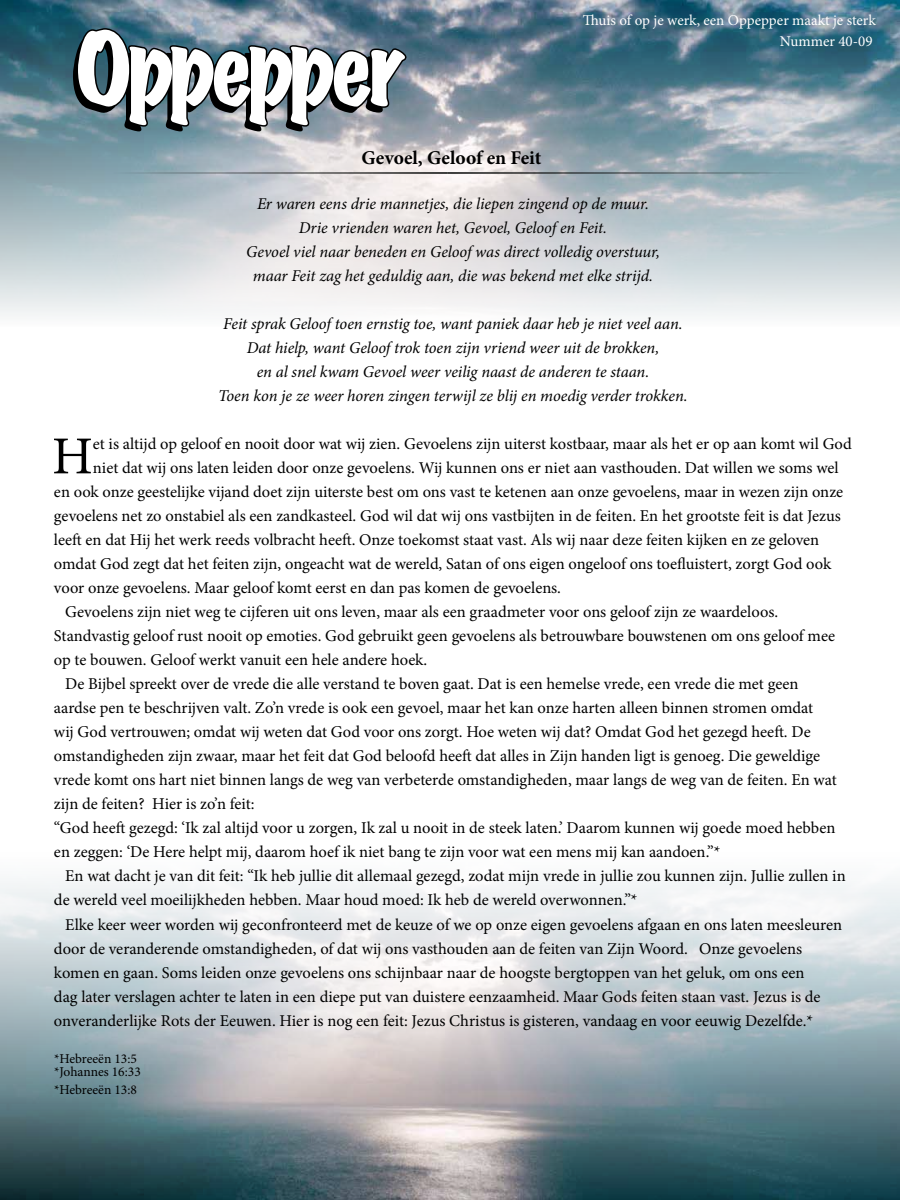
<style>
.page{position:relative;width:900px;height:1200px;background:#fff}
.page>*{position:absolute;margin:0;border:0;box-sizing:border-box;transform-origin:0 0}
.t1{font:expanded 90px "Marker Felt";letter-spacing:-.07em;color:#fff}
.t2{font:53.4px "Minion Pro";color:#000}
.t3{font:700 19.5px "Minion Pro";letter-spacing:-.005em;color:#000}
.t4{font:16.5px "Minion Pro";color:#000}
.t5{font:italic 16.5px/24px "Minion Pro";letter-spacing:-.005em;color:#000;text-align:center}
.t6{font:15px/21px "Minion Pro";color:#fff;text-align:right}
.t7{font:13.5px/13.5px "Minion Pro";letter-spacing:-.005em;color:#000}
</style>
<div class="page">
<img style="left:0;top:881px;width:900px;height:319px">
<img style="left:0;top:0;width:900px;height:316px">
<svg style="left:75px;top:26px;width:332px;height:102px;background:#546b77"></svg>
<hr style="left:447px;top:172px;width:364px;height:2px;background:#000201">
<hr style="left:112px;top:172px;width:335px;height:2px;background:#000201">
<h1 class="t1" style="left:76px;top:-2px;width:331px">Oppepper</h1>
<p class="t6" style="left:583px;top:10px;width:295px">Thuis of op je werk, een Oppepper maakt je sterk<br>Nummer 40-09</p>
<p class="t3" style="left:361px;top:144px;width:182px">Gevoel, Geloof en Feit</p>
<p class="t5" style="left:246px;top:192px;width:415px">Er waren eens drie mannetjes, die liepen zingend op de muur.<br>Drie vrienden waren het, Gevoel, Geloof en Feit.<br>Gevoel viel naar beneden en Geloof was direct volledig overstuur, maar Feit zag het geduldig aan, die was bekend met elke strijd.</p>
<p class="t5" style="left:218px;top:312px;width:471px">Feit sprak Geloof toen ernstig toe, want paniek daar heb je niet veel aan.<br>Dat hielp, want Geloof trok toen zijn vriend weer uit de brokken,<br>en al snel kwam Gevoel weer veilig naast de anderen te staan.<br>Toen kon je ze weer horen zingen terwijl ze blij en moedig verder trokken.</p>
<h2 class="t2" style="left:52px;top:421px;width:42px">H</h2>
<p class="t4" style="left:93px;top:433px;width:761px">et is altijd op geloof en nooit door wat wij zien. Gevoelens zijn uiterst kostbaar, maar als het er op aan komt wil God</p>
<p class="t4" style="left:93px;top:457px;width:747px">niet dat wij ons laten leiden door onze gevoelens. Wij kunnen ons er niet aan vasthouden. Dat willen we soms wel</p>
<p class="t4" style="left:54px;top:481px;width:791px">en ook onze geestelijke vijand doet zijn uiterste best om ons vast te ketenen aan onze gevoelens, maar in wezen zijn onze</p>
<p class="t4" style="left:54px;top:505px;width:789px">gevoelens net zo onstabiel als een zandkasteel. God wil dat wij ons vastbijten in de feiten. En het grootste feit is dat Jezus</p>
<p class="t4" style="left:54px;top:529px;width:767px">leeft en dat Hij het werk reeds volbracht heeft. Onze toekomst staat vast. Als wij naar deze feiten kijken en ze geloven</p>
<p class="t4" style="left:54px;top:553px;width:779px">omdat God zegt dat het feiten zijn, ongeacht wat de wereld, Satan of ons eigen ongeloof ons toefluistert, zorgt God ook</p>
<p class="t4" style="left:54px;top:577px;width:509px">voor onze gevoelens. Maar geloof komt eerst en dan pas komen de gevoelens.</p>
<p class="t4" style="left:65px;top:601px;width:715px">Gevoelens zijn niet weg te cijferen uit ons leven, maar als een graadmeter voor ons geloof zijn ze waardeloos.</p>
<p class="t4" style="left:54px;top:625px;width:783px">Standvastig geloof rust nooit op emoties. God gebruikt geen gevoelens als betrouwbare bouwstenen om ons geloof mee</p>
<p class="t4" style="left:54px;top:649px;width:375px">op te bouwen. Geloof werkt vanuit een hele andere hoek.</p>
<p class="t4" style="left:65px;top:673px;width:735px">De Bijbel spreekt over de vrede die alle verstand te boven gaat. Dat is een hemelse vrede, een vrede die met geen</p>
<p class="t4" style="left:54px;top:697px;width:761px">aardse pen te beschrijven valt. Zo’n vrede is ook een gevoel, maar het kan onze harten alleen binnen stromen omdat</p>
<p class="t4" style="left:54px;top:721px;width:758px">wij God vertrouwen; omdat wij weten dat God voor ons zorgt. Hoe weten wij dat? Omdat God het gezegd heeft. De</p>
<p class="t4" style="left:54px;top:745px;width:768px">omstandigheden zijn zwaar, maar het feit dat God beloofd heeft dat alles in Zijn handen ligt is genoeg. Die geweldige</p>
<p class="t4" style="left:54px;top:769px;width:784px">vrede komt ons hart niet binnen langs de weg van verbeterde omstandigheden, maar langs de weg van de feiten. En wat</p>
<p class="t4" style="left:54px;top:793px;width:202px">zijn de feiten? Hier is zo’n feit:</p>
<p class="t4" style="left:54px;top:817px;width:783px">“God heeft gezegd: ‘Ik zal altijd voor u zorgen, Ik zal u nooit in de steek laten.’ Daarom kunnen wij goede moed hebben</p>
<p class="t4" style="left:54px;top:841px;width:668px">en zeggen: ‘De Here helpt mij, daarom hoef ik niet bang te zijn voor wat een mens mij kan aandoen.”*</p>
<p class="t4" style="left:65px;top:865px;width:782px">En wat dacht je van dit feit: “Ik heb jullie dit allemaal gezegd, zodat mijn vrede in jullie zou kunnen zijn. Jullie zullen in</p>
<p class="t4" style="left:54px;top:889px;width:585px">de wereld veel moeilijkheden hebben. Maar houd moed: Ik heb de wereld overwonnen.”*</p>
<p class="t4" style="left:65px;top:913px;width:778px">Elke keer weer worden wij geconfronteerd met de keuze of we op onze eigen gevoelens afgaan en ons laten meesleuren</p>
<p class="t4" style="left:54px;top:937px;width:750px">door de veranderende omstandigheden, of dat wij ons vasthouden aan de feiten van Zijn Woord. Onze gevoelens</p>
<p class="t4" style="left:54px;top:961px;width:752px">komen en gaan. Soms leiden onze gevoelens ons schijnbaar naar de hoogste bergtoppen van het geluk, om ons een</p>
<p class="t4" style="left:54px;top:985px;width:768px">dag later verslagen achter te laten in een diepe put van duistere eenzaamheid. Maar Gods feiten staan vast. Jezus is de</p>
<p class="t4" style="left:54px;top:1009px;width:761px">onveranderlijke Rots der Eeuwen. Hier is nog een feit: Jezus Christus is gisteren, vandaag en voor eeuwig Dezelfde.*</p>
<p class="t7" style="left:54px;top:1052px;width:88px">*Hebreeën 13:5 *Johannes 16:33</p>
<p class="t7" style="left:54px;top:1083px;width:84px">*Hebreeën 13:8</p>
</div>
